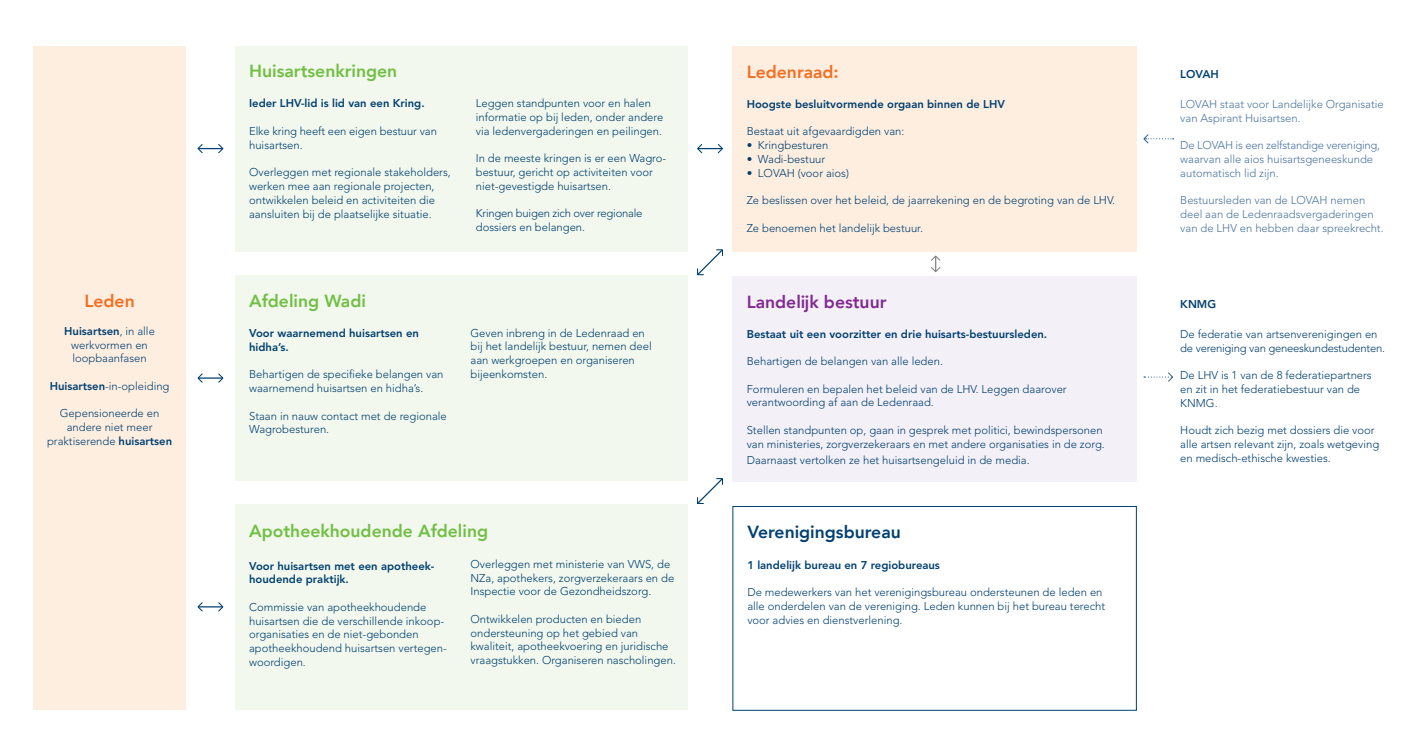
<style>
.page{position:relative;width:1419px;height:753px;background:#fff}
.page>*{position:absolute;margin:0;border:0;box-sizing:border-box;transform-origin:0 0}
.t1{font:800 17.5px "Avenir";color:#71bf44}
.t2{font:800 17.5px "Avenir";color:#004071}
.t3{font:800 17.5px "Avenir";color:#802990}
.t4{font:800 17.5px "Avenir";color:#f36e21}
.t5{font:300 11.25px/13.8px "Avenir LT";color:#004071}
.t6{font:800 11.25px/13.8px "Avenir LT";color:#004071}
.t7{font:300 11.25px/13.8px "Avenir LT";color:#4c759f}
.t8{font:300 11.25px/13.8px "Avenir LT";letter-spacing:-.02em;color:#004071}
.s1{font-weight:800}
</style>
<div class="page">
<div style="left:33px;top:46px;width:153px;height:663px;background:#feeee0"></div>
<div style="left:235px;top:46px;width:452px;height:205px;background:#f2f8ed"></div>
<div style="left:732px;top:46px;width:404px;height:206px;background:#feeee0"></div>
<div style="left:235px;top:275px;width:452px;height:205px;background:#f2f8ed"></div>
<div style="left:235px;top:504px;width:452px;height:205px;background:#f2f8ed"></div>
<div style="left:732px;top:276px;width:404px;height:205px;background:#f4f0f7"></div>
<div style="left:732px;top:506px;width:404px;height:204px;border:1px solid #004071"></div>
<svg style="left:697px;top:249px;width:26px;height:27px"></svg>
<svg style="left:697px;top:478px;width:26px;height:26px"></svg>
<svg style="left:197px;top:373px;width:27px;height:10px"></svg>
<svg style="left:197px;top:602px;width:27px;height:10px"></svg>
<svg style="left:197px;top:144px;width:27px;height:10px"></svg>
<svg style="left:697px;top:144px;width:26px;height:10px"></svg>
<svg style="left:1143px;top:134px;width:30px;height:10px"></svg>
<svg style="left:1143px;top:372px;width:30px;height:10px"></svg>
<svg style="left:931px;top:255px;width:10px;height:18px"></svg>
<h1 class="t4" style="left:84px;top:287px;width:52px">Leden</h1>
<p class="t5" style="left:64px;top:324px;width:92px;text-align:center"><span class="s1">Huisartsen</span>, in alle werkvormen en loopbaanfasen</p>
<p class="t5" style="left:50px;top:379px;width:121px"><span class="s1">Huisartsen</span>-in-opleiding</p>
<p class="t5" style="left:47px;top:406px;width:127px;text-align:center">Gepensioneerde en andere niet meer praktiserende <span class="s1">huisartsen</span></p>
<h1 class="t1" style="left:249px;top:58px;width:150px">Huisartsenkringen</h1>
<p class="t6" style="left:249px;top:97px;width:177px">Ieder LHV-lid is lid van een Kring.</p>
<p class="t5" style="left:249px;top:124px;width:189px">Elke kring heeft een eigen bestuur van huisartsen.</p>
<p class="t5" style="left:249px;top:165px;width:203px">Overleggen met regionale stakeholders, werken mee aan regionale projecten, ontwikkelen beleid en activiteiten die aansluiten bij de plaatselijke situatie.</p>
<p class="t5" style="left:476px;top:96px;width:189px">Leggen standpunten voor en halen informatie op bij leden, onder andere via ledenvergaderingen en peilingen.</p>
<p class="t5" style="left:476px;top:151px;width:192px">In de meeste kringen is er een Wagro&shy;bestuur, gericht op activiteiten voor niet-gevestigde huisartsen.</p>
<p class="t8" style="left:476px;top:206px;width:168px">Kringen buigen zich over regionale dossiers en belangen.</p>
<h1 class="t1" style="left:249px;top:287px;width:118px">Afdeling Wadi</h1>
<p class="t6" style="left:249px;top:326px;width:171px">Voor waarnemend huisartsen en hidha’s.</p>
<p class="t5" style="left:249px;top:367px;width:196px">Behartigen de specifieke belangen van waarnemend huisartsen en hidha’s.</p>
<p class="t5" style="left:249px;top:408px;width:199px">Staan in nauw contact met de regionale<br>Wagrobesturen.</p>
<p class="t5" style="left:470px;top:326px;width:183px">Geven inbreng in de Ledenraad en bij het landelijk bestuur, nemen deel aan werkgroepen en organiseren bijeenkomsten.</p>
<h1 class="t1" style="left:249px;top:516px;width:240px">Apotheekhoudende Afdeling</h1>
<p class="t6" style="left:249px;top:558px;width:186px">Voor huisartsen met een apotheek&shy;houdende praktijk.</p>
<p class="t5" style="left:249px;top:599px;width:198px">Commissie van apotheekhoudende huisartsen die de verschillende inkoop&shy;organisaties en de niet-gebonden apotheekhoudend huisartsen vertegen&shy;woordigen.</p>
<p class="t5" style="left:470px;top:557px;width:205px">Overleggen met ministerie van VWS, de<br>NZa, apothekers, zorgverzekeraars en de<br>Inspectie voor de Gezondheidszorg.</p>
<p class="t5" style="left:470px;top:612px;width:207px">Ontwikkelen producten en bieden ondersteuning op het gebied van kwaliteit, apotheekvoering en juridische vraagstukken. Organiseren nascholingen.</p>
<h1 class="t4" style="left:746px;top:58px;width:94px">Ledenraad:</h1>
<p class="t6" style="left:746px;top:97px;width:260px">Hoogste besluitvormende orgaan binnen de LHV</p>
<p class="t5" style="left:746px;top:125px;width:159px">Bestaat uit afgevaardigden van:</p>
<p class="t5" style="left:746px;top:138px;width:83px">• Kringbesturen</p>
<p class="t5" style="left:746px;top:152px;width:80px">• Wadi-bestuur</p>
<p class="t5" style="left:746px;top:166px;width:104px">• LOVAH (voor aios)</p>
<p class="t5" style="left:746px;top:193px;width:370px">Ze beslissen over het beleid, de jaarrekening en de begroting van de LHV.</p>
<p class="t5" style="left:746px;top:221px;width:178px">Ze benoemen het landelijk bestuur.</p>
<h1 class="t3" style="left:746px;top:288px;width:141px">Landelijk bestuur</h1>
<p class="t6" style="left:746px;top:327px;width:302px">Bestaat uit een voorzitter en drie huisarts-bestuursleden.</p>
<p class="t5" style="left:746px;top:354px;width:198px">Behartigen de belangen van alle leden.</p>
<p class="t5" style="left:746px;top:382px;width:321px">Formuleren en bepalen het beleid van de LHV. Leggen daarover verantwoording af aan de Ledenraad.</p>
<p class="t5" style="left:746px;top:423px;width:359px">Stellen standpunten op, gaan in gesprek met politici, bewindspersonen van ministeries, zorgverzekeraars en met andere organisaties in de zorg.</p>
<p class="t5" style="left:746px;top:453px;width:284px">Daarnaast vertolken ze het huisartsengeluid in de media.</p>
<h1 class="t2" style="left:747px;top:518px;width:155px">Verenigingsbureau</h1>
<p class="t6" style="left:747px;top:557px;width:194px">1 landelijk bureau en 7 regiobureaus</p>
<p class="t5" style="left:747px;top:585px;width:359px">De medewerkers van het verenigingsbureau ondersteunen de leden en alle onderdelen van de vereniging. Leden kunnen bij het bureau terecht voor advies en dienstverlening.</p>
<p class="t6" style="left:1180px;top:67px;width:40px">LOVAH</p>
<p class="t7" style="left:1180px;top:97px;width:205px">LOVAH staat voor Landelijke Organisatie van Aspirant Huisartsen.</p>
<p class="t7" style="left:1180px;top:139px;width:201px">De LOVAH is een zelfstandige vereniging, waarvan alle aios huisartsgeneeskunde automatisch lid zijn.</p>
<p class="t7" style="left:1180px;top:194px;width:205px">Bestuursleden van de LOVAH nemen deel aan de Ledenraadsvergaderingen van de LHV en hebben daar spreekrecht.</p>
<p class="t6" style="left:1180px;top:297px;width:37px">KNMG</p>
<p class="t8" style="left:1180px;top:327px;width:206px">De federatie van artsenverenigingen en de vereniging van geneeskundestudenten.</p>
<p class="t5" style="left:1180px;top:368px;width:193px">De LHV is 1 van de 8 federatiepartners en zit in het federatiebestuur van de<br>KNMG.</p>
<p class="t5" style="left:1180px;top:423px;width:200px">Houdt zich bezig met dossiers die voor alle artsen relevant zijn, zoals wetgeving en medisch-ethische kwesties.</p>
</div>
